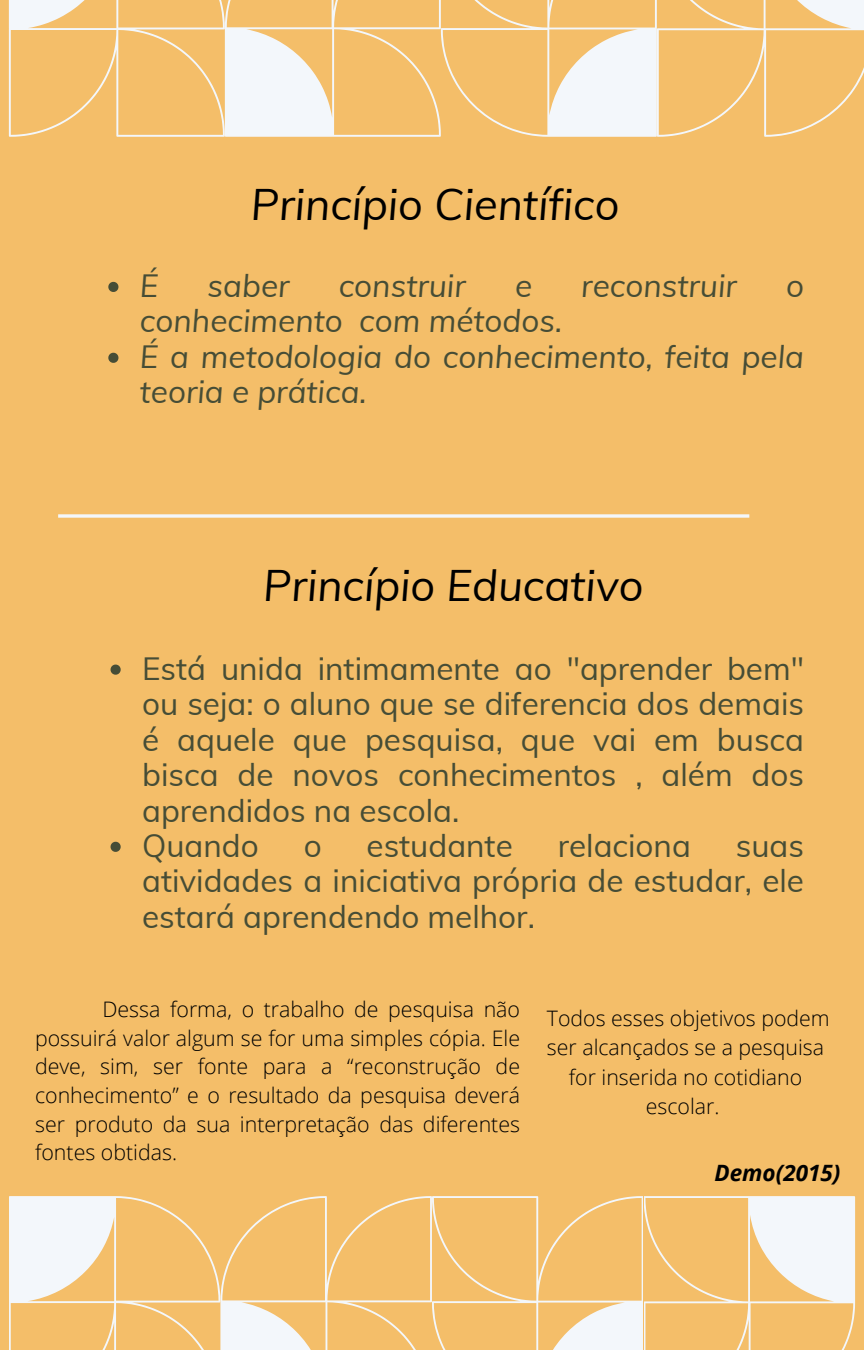
<style>
.page{position:relative;width:864px;height:1350px;background:#f4be69}
.page>*{position:absolute;margin:0;border:0;box-sizing:border-box;transform-origin:0 0}
.t1{font:italic 43.2px "Muli";color:#000}
.t2{font:31.5px/35.6px "Muli";color:#464d36;text-align:justify}
.t3{font:italic 31.5px/35.6px "Muli";color:#464d36}
.t4{font:italic 700 22.5px "Open Sans";color:#000}
.t5{font:300 21.38px/28.8px "Open Sans";color:#000;text-align:justify}
</style>
<div class="page">
<svg style="left:9px;top:0;width:855px;height:137px"></svg>
<svg style="left:9px;top:1196px;width:846px;height:154px"></svg>
<svg style="left:58px;top:514px;width:691px;height:4px;background:#f3ede3"></svg>
<svg style="left:111px;top:665px;width:10px;height:10px"></svg>
<svg style="left:111px;top:842px;width:10px;height:10px"></svg>
<svg style="left:108px;top:282px;width:10px;height:10px"></svg>
<svg style="left:108px;top:353px;width:10px;height:10px"></svg>
<p class="t1" style="left:251px;top:177px;width:370px">Princípio Científico</p>
<h1 class="t3" style="left:140px;top:267px;width:20px">É</h1>
<h1 class="t3" style="left:208px;top:267px;width:83px">saber</h1>
<h1 class="t3" style="left:339px;top:267px;width:129px">construir</h1>
<h1 class="t3" style="left:515px;top:267px;width:19px">e</h1>
<h1 class="t3" style="left:581px;top:267px;width:157px">reconstruir</h1>
<h1 class="t3" style="left:786px;top:267px;width:20px">o</h1>
<h1 class="t3" style="left:140px;top:303px;width:424px">conhecimento com métodos.</h1>
<p class="t3" style="left:140px;top:338px;width:666px">É a metodologia do conhecimento, feita pela teoria e prática.</p>
<p class="t1" style="left:263px;top:557px;width:382px">Princípio Educativo</p>
<p class="t2" style="left:142px;top:650px;width:663px">Está unida intimamente ao "aprender bem" ou seja: o aluno que se diferencia dos demais é aquele que pesquisa, que vai em busca bisca de novos conhecimentos , além dos aprendidos na escola.</p>
<p class="t2" style="left:142px;top:827px;width:118px">Quando</p>
<p class="t2" style="left:304px;top:827px;width:20px">o</p>
<p class="t2" style="left:367px;top:827px;width:148px">estudante</p>
<p class="t2" style="left:558px;top:827px;width:135px">relaciona</p>
<p class="t2" style="left:142px;top:827px;width:663px;text-indent:594px">suas atividades a iniciativa própria de estudar, ele estará aprendendo melhor.</p>
<p class="t5" style="left:35px;top:994px;width:487px;text-indent:67px">Dessa forma, o trabalho de pesquisa não possuirá valor algum se for uma simples cópia. Ele deve, sim, ser fonte para a “reconstrução de conhecimento” e o resultado da pesquisa deverá ser produto da sua interpretação das diferentes fontes obtidas.</p>
<h1 class="t5" style="left:547px;top:1003px;width:284px;line-height:29.5px;text-align:center">Todos esses objetivos podem ser alcançados se a pesquisa for inserida no cotidiano escolar.</h1>
<p class="t4" style="left:715px;top:1157px;width:128px">Demo(2015)</p>
</div>
